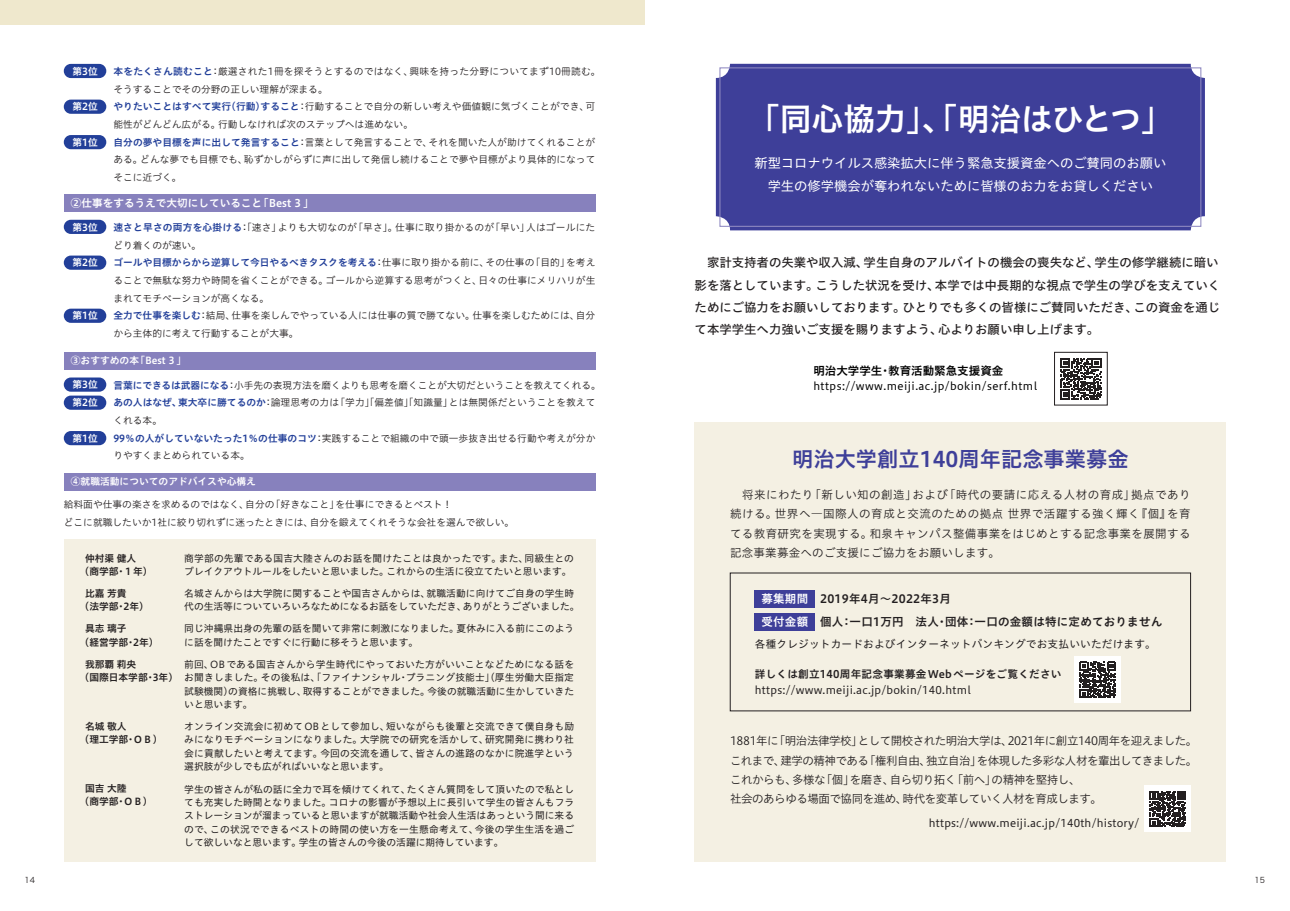
<style>
.page{position:relative;width:1290px;height:911px;background:#fff}
.page>*{position:absolute;margin:0;border:0;box-sizing:border-box;transform-origin:0 0}
.t1{font:31.88px "Hiragino UD Sans Std N W6";letter-spacing:-.02em;color:#fff}
.t2{font:21.25px "Hiragino UD Sans Std N W6";color:#3e3f99}
.t3{font:13.25px/23px "Hiragino UD Sans Std N W4";color:#fff;text-align:center}
.t4{font:12.38px/22.1px "Hiragino UD Sans Std N W5";color:#231f20}
.t5{font:11.5px/19.5px "Hiragino UD Sans Std N W3";letter-spacing:-.04em;color:#231f20}
.t6{font:11.5px/23px "Hiragino UD Sans Std N W6";letter-spacing:.02em;color:#231f20}
.t7{font:11.5px "Hiragino UD Sans Std N W6";color:#000}
.t8{font:10.62px "Hiragino UD Sans Std N W4";letter-spacing:.02em;color:#231f20}
.t9{font:10.62px "Hiragino UD Sans Std N W4";letter-spacing:.04em;color:#000}
.t10{font:10.62px "Hiragino UD Sans Std N W6";letter-spacing:.02em;color:#231f20}
.t11{font:10.62px "Hiragino UD Sans Std N W6";color:#fff}
.t12{font:9.75px/17.8px "Hiragino UD Sans Std N W3";color:#231f20}
.t13{font:9.75px/13.2px "Hiragino UD Sans Std N W4";letter-spacing:.005em;color:#231f20}
.t14{font:9.75px/13.2px "Hiragino UD Sans Std N W6";color:#231f20}
.t15{font:9.75px/17.8px "Hiragino UD Sans Std N W6";color:#fff}
.t16{font:9.75px "Hiragino UD Sans Std N W6";color:#223f99}
.t17{font:8px "Hira Kaku Std N W3";color:#231f20}
.s1{font-family:"Hiragino UD Sans Std N W6";color:#223f99}
.s2{font-family:"Hiragino UD Sans Std N W3";color:#231f20}
.s3{color:#fff}
</style>
<div class="page">
<div style="left:694px;top:422px;width:532px;height:439px;background:#f4f0e3"></div>
<div style="left:64px;top:539px;width:531px;height:322px;background:#f4f0e3"></div>
<div style="left:716px;top:64px;width:489px;height:166px;background:#3e3f99;border-radius:14px"></div>
<div style="left:719px;top:67px;width:482px;height:160px;border:1px solid #908ac2"></div>
<div style="left:755px;top:590px;width:60px;height:17px;background:#3e3f99"></div>
<div style="left:755px;top:613px;width:60px;height:17px;background:#3e3f99"></div>
<div style="left:0;top:0;width:645px;height:25px;background:#efe8cd"></div>
<div style="left:64px;top:64px;width:42px;height:14px;background:#223f99;border-radius:7px"></div>
<div style="left:64px;top:220px;width:42px;height:14px;background:#223f99;border-radius:7px"></div>
<div style="left:64px;top:377px;width:42px;height:15px;background:#223f99;border-radius:7px"></div>
<div style="left:64px;top:100px;width:42px;height:14px;background:#223f99;border-radius:7px"></div>
<div style="left:64px;top:135px;width:42px;height:14px;background:#223f99;border-radius:7px"></div>
<div style="left:64px;top:255px;width:42px;height:15px;background:#223f99;border-radius:7px"></div>
<div style="left:64px;top:395px;width:42px;height:15px;background:#223f99;border-radius:7px"></div>
<div style="left:64px;top:309px;width:42px;height:14px;background:#223f99;border-radius:7px"></div>
<div style="left:64px;top:431px;width:42px;height:14px;background:#223f99;border-radius:7px"></div>
<div style="left:64px;top:194px;width:531px;height:18px;background:#8781bd"></div>
<div style="left:64px;top:351px;width:531px;height:18px;background:#8781bd"></div>
<div style="left:64px;top:473px;width:531px;height:18px;background:#8781bd"></div>
<div style="left:1054px;top:352px;width:53px;height:53px;border:1px solid #231f20"></div>
<svg style="left:1060px;top:358px;width:42px;height:41px"></svg>
<div style="left:1074px;top:657px;width:46px;height:46px;background:#fff"></div>
<svg style="left:1079px;top:662px;width:36px;height:36px"></svg>
<div style="left:1145px;top:786px;width:46px;height:46px;background:#fff"></div>
<svg style="left:1150px;top:791px;width:36px;height:36px"></svg>
<p class="t15" style="left:72px;top:62px;width:27px">第3位</p>
<p class="t15" style="left:72px;top:97px;width:27px">第2位</p>
<p class="t15" style="left:72px;top:133px;width:27px">第1位</p>
<p class="t12" style="left:113px;top:62px;width:489px"><span class="s1">本をたくさん読むこと</span>：厳選された1冊を探そうとするのではなく、興味を持った分野についてまず10冊読む。そうすることでその分野の正しい理解が深まる。<br><span class="s1">やりたいことはすべて実行（行動）すること</span>：行動することで自分の新しい考えや価値観に気づくことができ、可能性がどんどん広がる。行動しなければ次のステップへは進めない。<br><span class="s1">自分の夢や目標を声に出して発言すること</span>：言葉として発言することで、それを聞いた人が助けてくれることがある。どんな夢でも目標でも、恥ずかしがらずに声に出して発信し続けることで夢や目標がより具体的になってそこに近づく。</p>
<p class="t11" style="left:71px;top:195px;width:244px">②仕事をするうえで大切にしていること「Best３」</p>
<p class="t15" style="left:72px;top:218px;width:27px">第3位</p>
<p class="t15" style="left:72px;top:253px;width:27px">第2位</p>
<p class="t15" style="left:72px;top:306px;width:27px">第1位</p>
<p class="t12" style="left:113px;top:218px;width:483px"><span class="s1">速さと早さの両方を心掛ける</span>：「速さ」よりも大切なのが「早さ」。仕事に取り掛かるのが「早い」人はゴールにたどり着くのが速い。</p>
<p class="t16" style="left:113px;top:255px;width:483px">ゴールや目標からから逆算して今日やるべきタスクを考える<span class="s2">：仕事に取り掛かる前に、その仕事の「目的」を考え</span></p>
<p class="t12" style="left:113px;top:271px;width:484px">ることで無駄な努力や時間を省くことができる。ゴールから逆算する思考がつくと、日々の仕事にメリハリが生まれてモチベーションが高くなる。<br><span class="s1">全力で仕事を楽しむ</span>：結局、仕事を楽しんでやっている人には仕事の質で勝てない。仕事を楽しむためには、自分から主体的に考えて行動することが大事。</p>
<p class="t15" style="left:71px;top:351px;width:117px">③おすすめの本「Best３」</p>
<p class="t15" style="left:72px;top:375px;width:27px">第3位第2位</p>
<p class="t15" style="left:72px;top:428px;width:27px">第1位</p>
<p class="t12" style="left:113px;top:375px;width:489px"><span class="s1">言葉にできるは武器になる</span>：小手先の表現方法を磨くよりも思考を磨くことが大切だということを教えてくれる。<span class="s1">あの人はなぜ、東大卒に勝てるのか</span>：論理思考の力は「学力」「偏差値」「知識量」とは無関係だということを教えてくれる本。<br><span class="s1">99％の人がしていないたった1％の仕事のコツ</span>：実践することで組織の中で頭一歩抜き出せる行動や考えが分かりやすくまとめられている本。</p>
<p class="t15" style="left:71px;top:472px;width:187px">④就職活動についてのアドバイスや心構え</p>
<p class="t12" style="left:64px;top:495px;width:452px">給料面や仕事の楽さを求めるのではなく、自分の「好きなこと」を仕事にできるとベスト！<br>どこに就職したいか1社に絞り切れずに迷ったときには、自分を鍛えてくれそうな会社を選んで欲しい。</p>
<p class="t14" style="left:80px;top:551px;width:75px;text-indent:5px">仲村渠 健人<br>（商学部・１年）</p>
<p class="t14" style="left:80px;top:586px;width:71px;text-indent:5px">比嘉 芳貴<br>（法学部・2年）</p>
<p class="t14" style="left:80px;top:621px;width:81px;text-indent:5px">具志 璃子<br>（経営学部・2年）</p>
<p class="t14" style="left:80px;top:657px;width:100px;text-indent:5px">我那覇 莉央<br>（国際日本学部・3年）</p>
<p class="t14" style="left:80px;top:719px;width:84px;text-indent:5px">名城 敬人<br>（理工学部・ＯＢ）</p>
<p class="t14" style="left:80px;top:781px;width:75px;text-indent:5px">国吉 大陸<br>（商学部・ＯＢ）</p>
<p class="t13" style="left:184px;top:551px;width:391px">商学部の先輩である国吉大陸さんのお話を聞けたことは良かったです。また、同級生とのブレイクアウトルールをしたいと思いました。これからの生活に役立てたいと思います。</p>
<p class="t13" style="left:184px;top:586px;width:397px">名城さんからは大学院に関することや国吉さんからは、就職活動に向けてご自身の学生時代の生活等についていろいろなためになるお話をしていただき、ありがとうございました。</p>
<p class="t13" style="left:184px;top:621px;width:391px">同じ沖縄県出身の先輩の話を聞いて非常に刺激になりました。夏休みに入る前にこのように話を聞けたことですぐに行動に移そうと思います。</p>
<p class="t13" style="left:184px;top:657px;width:391px;text-align:justify">前回、OB である国吉さんから学生時代にやっておいた方がいいことなどためになる話をお聞きしました。その後私は、「ファイナンシャル・プラニング技能士」（厚生労働大臣指定試験機関）の資格に挑戦し、取得することができました。今後の就職活動に生かしていきたいと思います。</p>
<p class="t13" style="left:184px;top:719px;width:391px;text-align:justify">オンライン交流会に初めて OB として参加し、短いながらも後輩と交流できて僕自身も励みになりモチベーションになりました。大学院での研究を活かして、研究開発に携わり社会に貢献したいと考えてます。今回の交流を通して、皆さんの進路のなかに院進学という選択肢が少しでも広がればいいなと思います。</p>
<p class="t13" style="left:184px;top:782px;width:391px;text-align:justify">学生の皆さんが私の話に全力で耳を傾けてくれて、たくさん質問をして頂いたので私としても充実した時間となりました。コロナの影響が予想以上に長引いて学生の皆さんもフラストレーションが溜まっていると思いますが就職活動や社会人生活はあっという間に来るので、この状況でできるベストの時間の使い方を一生懸命考えて、今後の学生生活を過ごして欲しいなと思います。学生の皆さんの今後の活躍に期待しています。</p>
<h1 class="t1" style="left:748px;top:94px;width:426px">「同心協力」、「明治はひとつ」</h1>
<h3 class="t3" style="left:754px;top:151px;width:413px">新型コロナウイルス感染拡大に伴う緊急支援資金へのご賛同のお願い学生の修学機会が奪われないために皆様のお力をお貸しください</h3>
<p class="t4" style="left:694px;top:251px;width:527px">　家計支持者の失業や収入減、学生自身のアルバイトの機会の喪失など、学生の修学継続に暗い影を落としています。こうした状況を受け、本学では中長期的な視点で学生の学びを支えていくためにご協力をお願いしております。ひとりでも多くの皆様にご賛同いただき、この資金を通じて本学学生へ力強いご支援を賜りますよう、心よりお願い申し上げます。</p>
<p class="t7" style="left:813px;top:361px;width:192px">明治大学学生・教育活動緊急支援資金</p>
<p class="t9" style="left:813px;top:378px;width:225px">https://www.meiji.ac.jp/bokin/serf.html</p>
<h2 class="t2" style="left:792px;top:443px;width:338px">明治大学創立140周年記念事業募金</h2>
<p class="t5" style="left:730px;top:484px;width:462px;text-align:justify">　将来にわたり「新しい知の創造」および「時代の要請に応える人材の育成」拠点であり続ける。世界へ―国際人の育成と交流のための拠点 世界で活躍する強く輝く『個』を育てる教育研究を実現する。和泉キャンパス整備事業をはじめとする記念事業を展開する記念事業募金へのご支援にご協力をお願いします。</p>
<p class="t6" style="left:761px;top:586px;width:402px"><span class="s3">募集期間</span> 2019年4月～2022年3月<br><span class="s3">受付金額</span> 個人：一口1万円　法人・団体：一口の金額は特に定めておりません</p>
<p class="t8" style="left:755px;top:636px;width:402px">各種クレジットカードおよびインターネットバンキングでお支払いいただけます。</p>
<p class="t10" style="left:755px;top:666px;width:308px">詳しくは創立140周年記念事業募金Webページをご覧ください</p>
<p class="t8" style="left:755px;top:682px;width:217px">https://www.meiji.ac.jp/bokin/140.html</p>
<p class="t5" style="left:730px;top:730px;width:469px">1881年に「明治法律学校」として開校された明治大学は、2021年に創立140周年を迎えました。これまで、建学の精神である「権利自由、独立自治」を体現した多彩な人材を輩出してきました。これからも、多様な「個」を磨き、自ら切り拓く「前へ」の精神を堅持し、<br>社会のあらゆる場面で協同を進め、時代を変革していく人材を育成します。</p>
<p class="t8" style="left:929px;top:815px;width:212px">https://www.meiji.ac.jp/140th/history/</p>
<p class="t17" style="left:24px;top:873px;width:12px">14</p>
<p class="t17" style="left:1254px;top:873px;width:12px">15</p>
</div>
